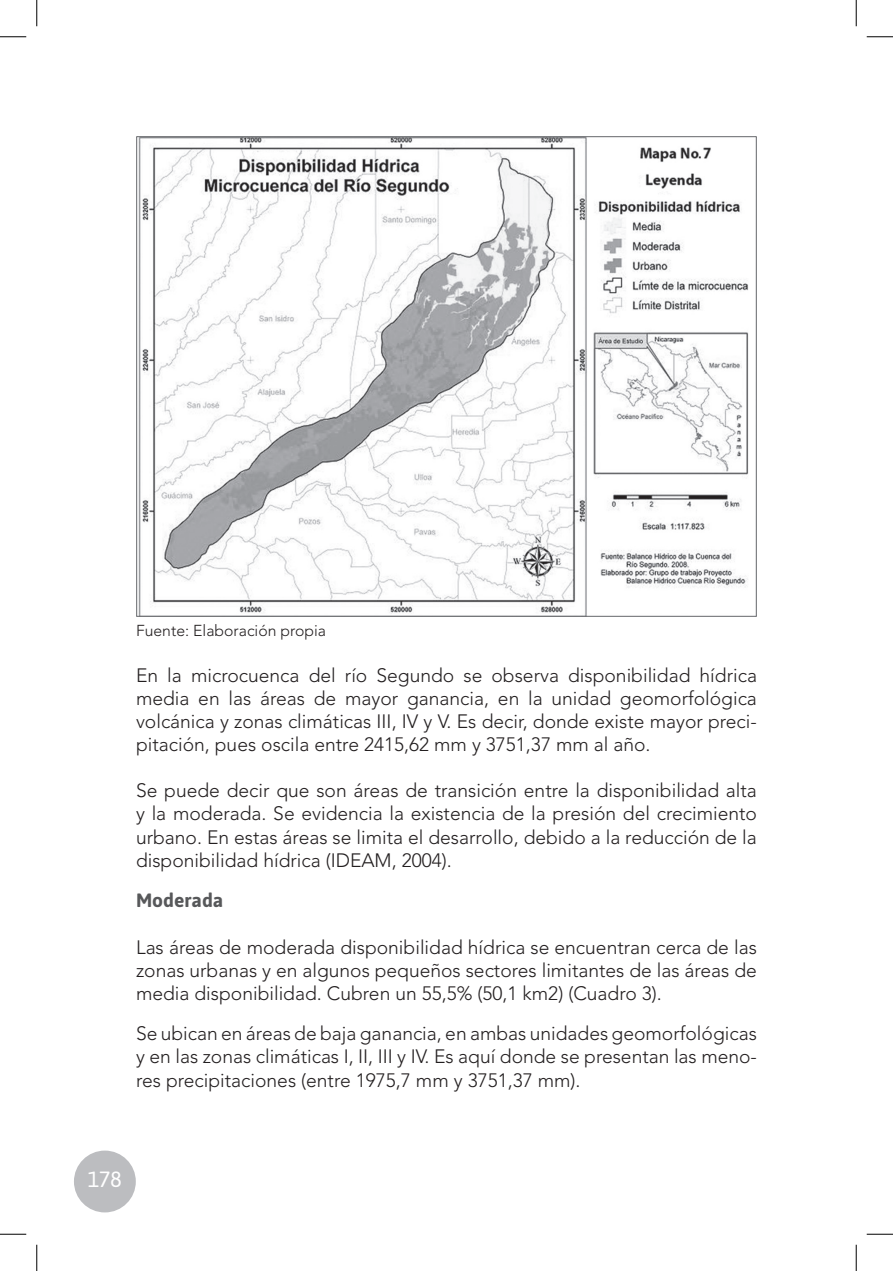
<style>
.page{position:relative;width:893px;height:1271px;background:#fff}
.page>*{position:absolute;margin:0;border:0;box-sizing:border-box;transform-origin:0 0}
.t1{font:22.05px "Asap";color:#fff}
.t2{font:300 19.25px/23.1px "Avenir LT";color:#231f20;text-align:justify}
.t3{font:700 19.25px "Asap";color:#57585a}
.t4{font:300 15.75px "Avenir LT";color:#231f20}
</style>
<div class="page">
<div style="left:74px;top:1150px;width:62px;height:62px;background:#bcbdc0;border-radius:50%"></div>
<img style="left:136px;top:136px;width:620px;height:480px">
<svg style="left:0;top:36px;width:26px;height:1px"></svg>
<svg style="left:866px;top:36px;width:26px;height:1px"></svg>
<svg style="left:0;top:1233px;width:26px;height:1px"></svg>
<svg style="left:866px;top:1233px;width:26px;height:1px"></svg>
<svg style="left:36px;top:0;width:1px;height:26px"></svg>
<svg style="left:36px;top:1244px;width:1px;height:26px"></svg>
<svg style="left:855px;top:0;width:1px;height:26px"></svg>
<svg style="left:855px;top:1244px;width:1px;height:26px"></svg>
<p class="t4" style="left:136px;top:621px;width:191px">Fuente: Elaboración propia</p>
<p class="t2" style="left:136px;top:663px;width:622px">En la microcuenca del río Segundo se observa disponibilidad hídrica media en las áreas de mayor ganancia, en la unidad geomorfológica volcánica y zonas climáticas III, IV y V. Es decir, donde existe mayor preci&shy;pitación, pues oscila entre 2415,62 mm y 3751,37 mm al año.</p>
<p class="t2" style="left:136px;top:779px;width:622px">Se puede decir que son áreas de transición entre la disponibilidad alta y la moderada. Se evidencia la existencia de la presión del crecimiento urbano. En estas áreas se limita el desarrollo, debido a la reducción de la disponibilidad hídrica (IDEAM, 2004).</p>
<p class="t3" style="left:136px;top:889px;width:89px">Moderada</p>
<p class="t2" style="left:136px;top:935px;width:622px">Las áreas de moderada disponibilidad hídrica se encuentran cerca de las zonas urbanas y en algunos pequeños sectores limitantes de las áreas de media disponibilidad. Cubren un 55,5% (50,1 km2) (Cuadro 3).</p>
<p class="t2" style="left:136px;top:1022px;width:622px">Se ubican en áreas de baja ganancia, en ambas unidades geomorfológicas y en las zonas climáticas I, II, III y IV. Es aquí donde se presentan las meno&shy;res precipitaciones (entre 1975,7 mm y 3751,37 mm).</p>
<p class="t1" style="left:88px;top:1166px;width:36px">178</p>
</div>
